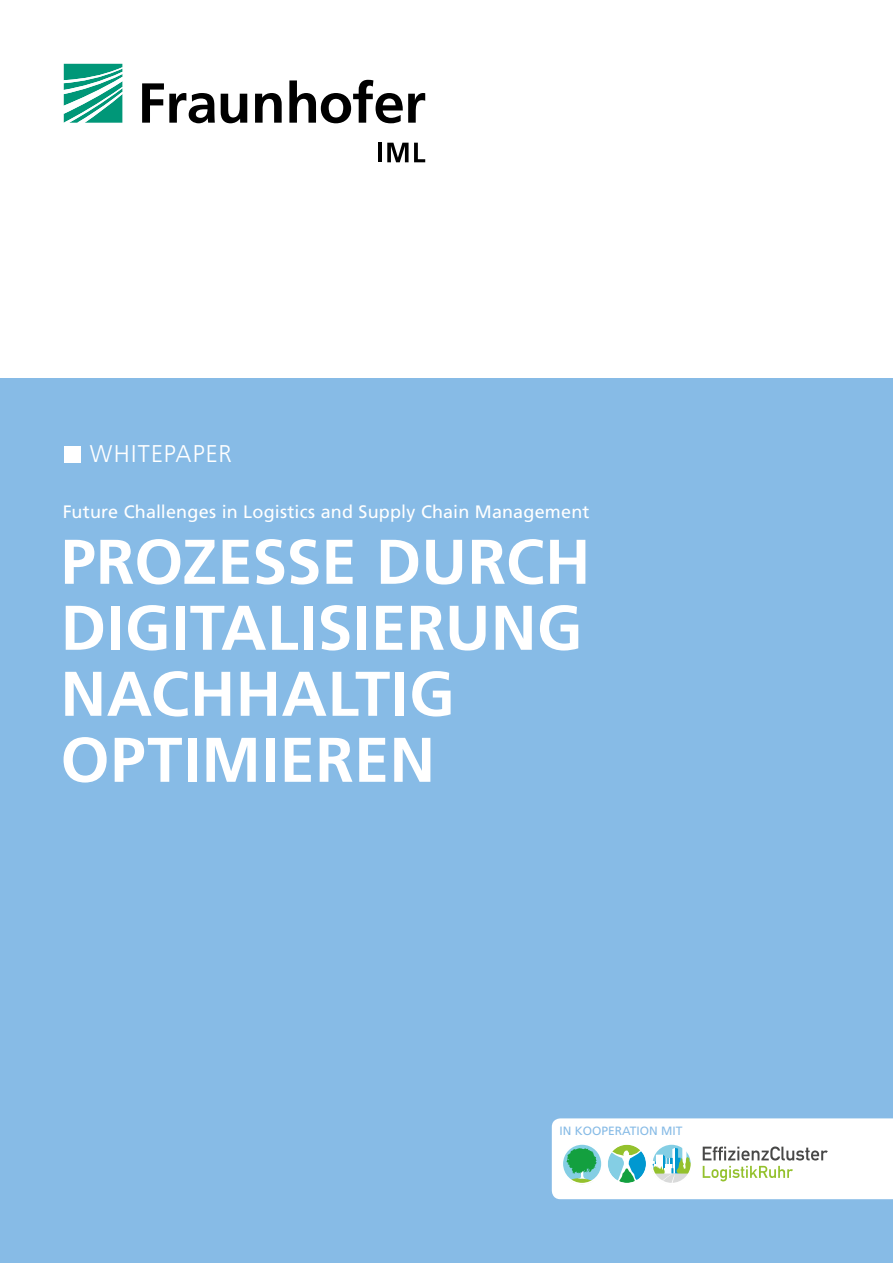
<style>
.page{position:relative;width:893px;height:1263px;background:#fff}
.page>*{position:absolute;margin:0;border:0;box-sizing:border-box;transform-origin:0 0}
.TITEL{font:700 63px/66px "Frutiger LT Com";letter-spacing:.01em;color:#fff}
.Whitepaper{font:300 24px "Frutiger LT Com";letter-spacing:.05em;color:#fff}
.t1{font:18px "Frutiger LT Com";letter-spacing:.01em;color:#fff}
.t2{font:12px "Frutiger LT Com";color:#87bbe6}
</style>
<div class="page">
<div style="left:0;top:378px;width:893px;height:885px;background:#87bbe6"></div>
<div style="left:64px;top:446px;width:17px;height:16px;background:#fff"></div>
<svg style="left:64px;top:64px;width:58px;height:59px"></svg>
<svg style="left:142px;top:80px;width:283px;height:43px"></svg>
<hr style="left:378px;top:143px;width:4px;height:19px;background:#000">
<svg style="left:387px;top:143px;width:38px;height:19px"></svg>
<svg style="left:552px;top:1118px;width:341px;height:81px;background:#e7f2ed"></svg>
<p class="Whitepaper" style="left:90px;top:440px;width:144px">WHITEPAPER</p>
<p class="t1" style="left:63px;top:502px;width:528px">Future Challenges in Logistics and Supply Chain Management</p>
<p class="TITEL" style="left:61px;top:529px;width:531px">PROZESSE DURCH<br>DIGITALISIERUNG<br>NACHHALTIG<br>OPTIMIEREN</p>
<p class="t2" style="left:559px;top:1123px;width:125px">IN KOOPERATION MIT</p>
</div>
